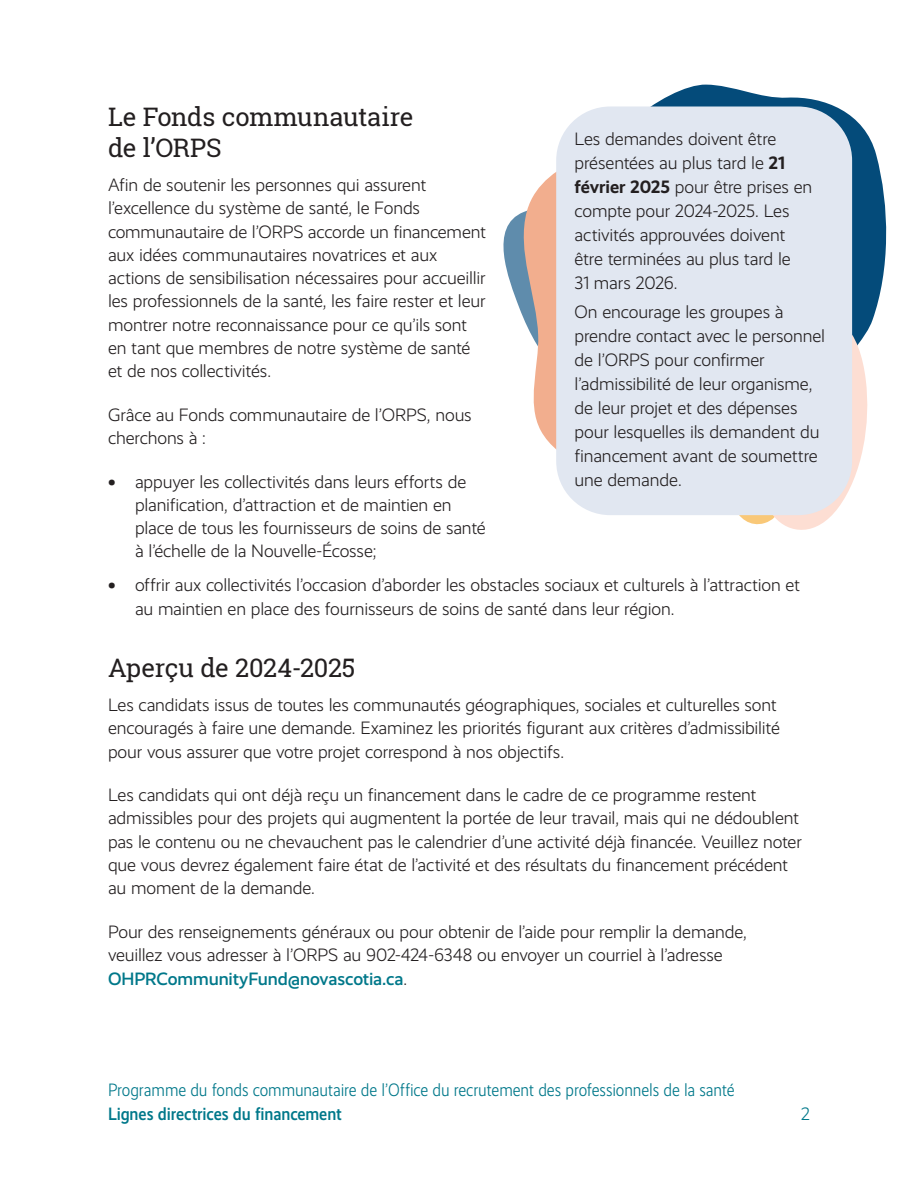
<style>
.page{position:relative;width:918px;height:1188px;background:#fff}
.page>*{position:absolute;margin:0;border:0;box-sizing:border-box;transform-origin:0 0}
.t1{font:25.5px/31.5px "Roboto Slab";letter-spacing:-.01em;color:#231f20}
.t2{font:300 18px/23.2px "Realist";letter-spacing:-.01em;color:#231f20}
.t3{font:300 18px "Realist Narrow";letter-spacing:-.01em;color:#00788a}
.t4{font:500 18px "Realist Narrow";letter-spacing:-.005em;color:#00788a}
.t5{font:300 18px "Realist";color:#00788a}
.s1{font-weight:700}
.s2{font-weight:500;color:#00788a}
</style>
<div class="page">
<svg style="left:651px;top:84px;width:236px;height:240px;fill:#044b7a"></svg>
<svg style="left:503px;top:216px;width:13px;height:83px"></svg>
<svg style="left:516px;top:172px;width:48px;height:317px"></svg>
<svg style="left:739px;top:320px;width:132px;height:210px"></svg>
<div style="left:556px;top:106px;width:296px;height:409px;background:#e1e7f1;border-radius:54px"></div>
<h1 class="t1" style="left:108px;top:100px;width:307px">Le Fonds communautaire de l’ORPS</h1>
<p class="t2" style="left:108px;top:174px;width:379px">Afin de soutenir les personnes qui assurent l’excellence du système de santé, le Fonds communautaire de l’ORPS accorde un financement aux idées communautaires novatrices et aux actions de sensibilisation nécessaires pour accueillir les professionnels de la santé, les faire rester et leur montrer notre reconnaissance pour ce qu’ils sont en tant que membres de notre système de santé et de nos collectivités.</p>
<p class="t2" style="left:108px;top:403px;width:365px">Grâce au Fonds communautaire de l’ORPS, nous cherchons à :</p>
<p class="t2" style="left:135px;top:470px;width:352px;text-indent:-27px"><span class="s1">•</span> appuyer les collectivités dans leurs efforts de planification, d’attraction et de maintien en place de tous les fournisseurs de soins de santé à l’échelle de la Nouvelle-Écosse;</p>
<p class="t2" style="left:135px;top:574px;width:667px;text-indent:-27px"><span class="s1">•</span> offrir aux collectivités l’occasion d’aborder les obstacles sociaux et culturels à l’attraction et au maintien en place des fournisseurs de soins de santé dans leur région.</p>
<h1 class="t1" style="left:108px;top:652px;width:249px">Aperçu de 2024-2025</h1>
<p class="t2" style="left:108px;top:694px;width:673px">Les candidats issus de toutes les communautés géographiques, sociales et culturelles sont encouragés à faire une demande. Examinez les priorités figurant aux critères d’admissibilité pour vous assurer que votre projet correspond à nos objectifs.</p>
<p class="t2" style="left:108px;top:784px;width:695px">Les candidats qui ont déjà reçu un financement dans le cadre de ce programme restent admissibles pour des projets qui augmentent la portée de leur travail, mais qui ne dédoublent pas le contenu ou ne chevauchent pas le calendrier d’une activité déjà financée. Veuillez noter que vous devrez également faire état de l’activité et des résultats du financement précédent au moment de la demande.</p>
<p class="t2" style="left:108px;top:920px;width:640px;line-height:23.7px">Pour des renseignements généraux ou pour obtenir de l’aide pour remplir la demande, veuillez vous adresser à l’ORPS au 902-424-6348 ou envoyer un courriel à l’adresse<br><span class="s2">OHPRCommunityFund@novascotia.ca</span>.</p>
<p class="t2" style="left:575px;top:127px;width:239px;line-height:24px">Les demandes doivent être présentées au plus tard le <span class="s1">21 février 2025</span> pour être prises en compte pour 2024-2025. Les activités approuvées doivent être terminées au plus tard le<br>31 mars 2026.</p>
<p class="t2" style="left:575px;top:300px;width:252px;line-height:24px">On encourage les groupes à prendre contact avec le personnel de l’ORPS pour confirmer l’admissibilité de leur organisme, de leur projet et des dépenses pour lesquelles ils demandent du financement avant de soumettre une demande.</p>
<p class="t3" style="left:108px;top:1080px;width:628px">Programme du fonds communautaire de l’Office du recrutement des professionnels de la santé</p>
<p class="t4" style="left:108px;top:1104px;width:235px">Lignes directrices du financement</p>
<p class="t5" style="left:801px;top:1104px;width:11px">2</p>
</div>
